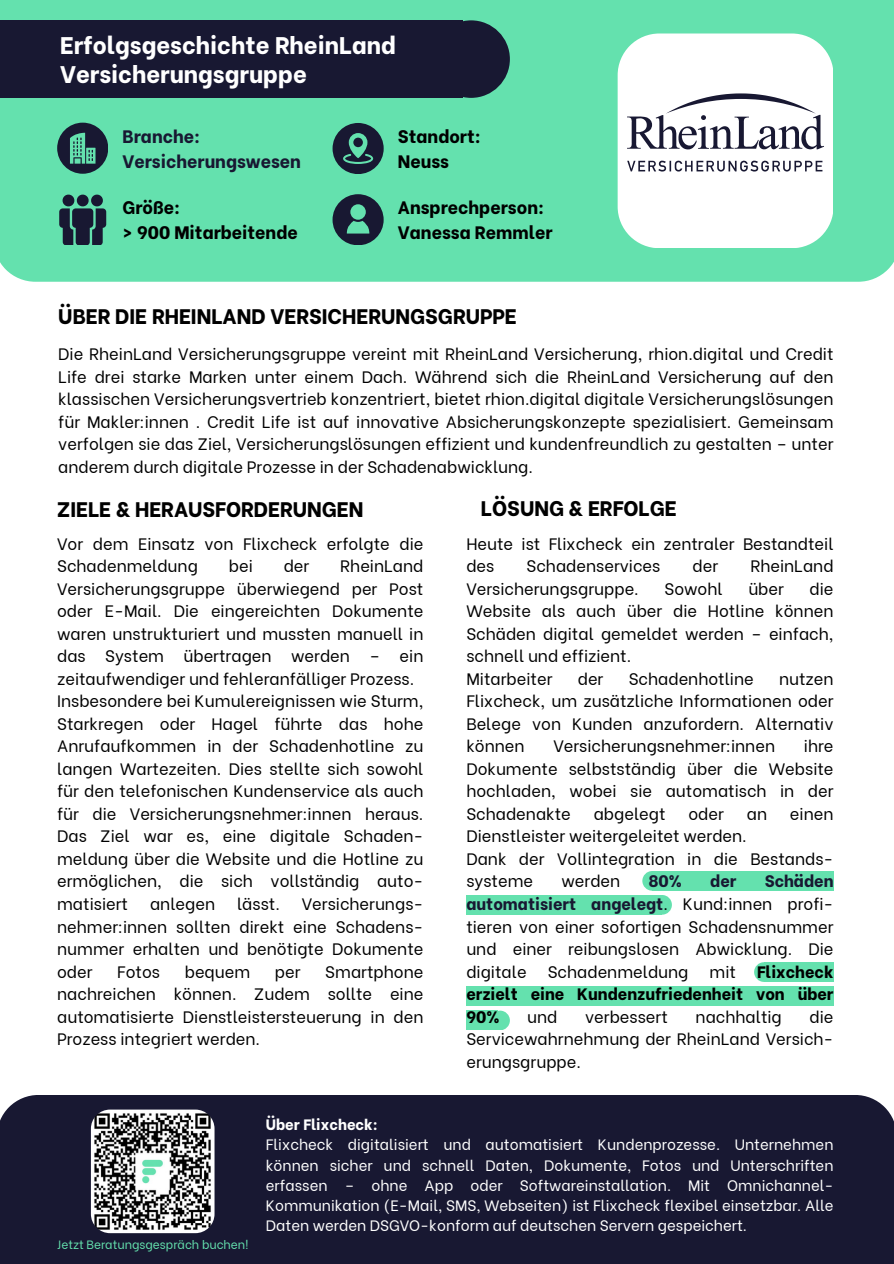
<style>
.page{position:relative;width:894px;height:1264px;background:#fff}
.page>*{position:absolute;margin:0;border:0;box-sizing:border-box;transform-origin:0 0}
.t1{font:800 24px/29.2px "Be Vietnam";color:#fff}
.t2{font:800 21px "Be Vietnam";color:#000}
.t3{font:800 18px/25.2px "Be Vietnam";color:#000}
.t4{font:800 18px/25.2px "Be Vietnam";color:#181832}
.t5{font:16.5px/22.5px "Be Vietnam";color:#000;text-align:justify}
.t6{font:800 16.5px/22.5px "Be Vietnam";color:#000;text-align:justify}
.t7{font:800 16.5px "Be Vietnam";color:#181832}
.t8{font:15px/20.2px "Be Vietnam";color:#fff}
.t9{font:12px "Be Vietnam";color:#64e1ae}
.s1{font-weight:800;color:#181832}
.s2{font-weight:800}
</style>
<div class="page">
<div style="left:0;top:0;width:893px;height:282px;background:#64e1ae"></div>
<div style="left:0;top:20px;width:462px;height:78px;background:#181832"></div>
<div style="left:432px;top:20px;width:77px;height:78px;background:#181832;border-radius:50%"></div>
<svg style="left:57px;top:123px;width:51px;height:50px;background:#366863"></svg>
<svg style="left:332px;top:194px;width:51px;height:51px;background:#346360"></svg>
<svg style="left:332px;top:123px;width:51px;height:51px;background:#325e5d"></svg>
<svg style="left:59px;top:195px;width:47px;height:50px;background:#2c4e53"></svg>
<svg style="left:617px;top:33px;width:216px;height:215px"></svg>
<svg style="left:627px;top:161px;width:195px;height:10px"></svg>
<svg style="left:627px;top:93px;width:196px;height:56px"></svg>
<div style="left:466px;top:895px;width:196px;height:19px;background:#64e1ae"></div>
<div style="left:652px;top:895px;width:19px;height:19px;background:#64e1ae;border-radius:50%"></div>
<div style="left:652px;top:871px;width:181px;height:19px;background:#64e1ae"></div>
<div style="left:642px;top:871px;width:20px;height:19px;background:#64e1ae;border-radius:50%"></div>
<div style="left:763px;top:962px;width:70px;height:19px;background:#64e1ae"></div>
<div style="left:753px;top:962px;width:20px;height:19px;background:#64e1ae;border-radius:50%"></div>
<div style="left:466px;top:986px;width:367px;height:20px;background:#64e1ae"></div>
<div style="left:466px;top:1010px;width:31px;height:20px;background:#64e1ae"></div>
<div style="left:490px;top:1010px;width:19px;height:20px;background:#64e1ae;border-radius:50%"></div>
<div style="left:0;top:1095px;width:893px;height:168px;background:#181832"></div>
<img style="left:91px;top:1109px;width:123px;height:124px">
<h1 class="t1" style="left:60px;top:28px;width:337px">Erfolgsgeschichte RheinLand<br>Versicherungsgruppe</h1>
<p class="t4" style="left:122px;top:122px;width:180px">Branche:<br>Versicherungswesen</p>
<h3 class="t3" style="left:122px;top:193px;width:177px">Größe:<br>&gt; 900 Mitarbeitende</h3>
<p class="t3" style="left:398px;top:122px;width:84px">Standort:<br>Neuss</p>
<h3 class="t3" style="left:398px;top:193px;width:156px">Ansprechperson:<br>Vanessa Remmler</h3>
<h3 class="t2" style="left:58px;top:298px;width:460px">ÜBER DIE RHEINLAND VERSICHERUNGSGRUPPE</h3>
<p class="t5" style="left:58px;top:341px;width:776px">Die RheinLand Versicherungsgruppe vereint mit RheinLand Versicherung, rhion.digital und Credit Life drei starke Marken unter einem Dach. Während sich die RheinLand Versicherung auf den klassischen Versicherungsvertrieb konzentriert, bietet rhion.digital digitale Versicherungslösungen für Makler:innen . Credit Life ist auf innovative Absicherungskonzepte spezialisiert. Gemeinsam verfolgen sie das Ziel, Versicherungslösungen effizient und kundenfreundlich zu gestalten – unter anderem durch digitale Prozesse in der Schadenabwicklung.</p>
<p class="t2" style="left:57px;top:492px;width:308px">ZIELE &amp; HERAUSFORDERUNGEN</p>
<h3 class="t5" style="left:57px;top:531px;width:367px">Vor dem Einsatz von Flixcheck erfolgte die<br>Schadenmeldung</h3>
<h3 class="t5" style="left:57px;top:553px;width:367px;text-align:left;text-indent:283px">RheinLand Versicherungsgruppe überwiegend per Post oder E-Mail. Die eingereichten Dokumente waren unstrukturiert und mussten manuell in das System übertragen werden – ein zeitaufwendiger und fehleranfälliger Prozess.<br>Insbesondere bei Kumulereignissen wie Sturm, Starkregen oder Hagel führte das hohe Anrufaufkommen in der Schadenhotline zu langen Wartezeiten. Dies stellte sich sowohl für den telefonischen Kundenservice als auch für die Versicherungsnehmer:innen heraus.<br>Das Ziel war es, eine digitale Schaden&shy;meldung über die Website und die Hotline zu ermöglichen, die sich vollständig auto&shy;matisiert</h3>
<h3 class="t5" style="left:229px;top:553px;width:25px">bei</h3>
<h3 class="t5" style="left:283px;top:553px;width:27px">der</h3>
<h3 class="t5" style="left:150px;top:891px;width:67px">anlegen</h3>
<h3 class="t5" style="left:237px;top:891px;width:44px">lässt.</h3>
<h3 class="t5" style="left:57px;top:891px;width:367px;text-indent:244px">Versicherungs&shy;nehmer:innen sollten direkt eine Schadens&shy;nummer erhalten und benötigte Dokumente oder</h3>
<h3 class="t5" style="left:117px;top:958px;width:44px">Fotos</h3>
<h3 class="t5" style="left:185px;top:958px;width:67px">bequem</h3>
<h3 class="t5" style="left:275px;top:958px;width:27px">per</h3>
<h3 class="t5" style="left:57px;top:958px;width:367px;text-indent:268px">Smartphone nachreichen können. Zudem sollte eine automatisierte Dienstleistersteuerung in den Prozess integriert werden.</h3>
<p class="t2" style="left:480px;top:491px;width:197px">LÖSUNG &amp; ERFOLGE</p>
<h2 class="t5" style="left:466px;top:531px;width:368px">Heute ist Flixcheck ein zentraler Bestandteil des</h2>
<h2 class="t5" style="left:526px;top:553px;width:135px">Schadenservices</h2>
<h2 class="t5" style="left:692px;top:553px;width:27px">der</h2>
<h2 class="t5" style="left:750px;top:553px;width:85px">RheinLand</h2>
<h2 class="t5" style="left:466px;top:576px;width:174px">Versicherungsgruppe.</h2>
<h2 class="t5" style="left:664px;top:576px;width:60px">Sowohl</h2>
<h2 class="t5" style="left:748px;top:576px;width:37px">über</h2>
<h2 class="t5" style="left:466px;top:576px;width:368px;text-align:left;text-indent:343px">die<br>Website als auch über die Hotline können<br>Schäden digital gemeldet werden – einfach, schnell und effizient.<br>Mitarbeiter</h2>
<h2 class="t5" style="left:577px;top:666px;width:27px">der</h2>
<h2 class="t5" style="left:628px;top:666px;width:126px">Schadenhotline</h2>
<h2 class="t5" style="left:466px;top:666px;width:368px;text-indent:312px">nutzen Flixcheck, um zusätzliche Informationen oder Belege von Kunden anzufordern. Alternativ können</h2>
<h2 class="t5" style="left:466px;top:733px;width:368px;text-indent:337px">ihre Dokumente selbstständig über die Website hochladen, wobei sie automatisch in der Schadenakte</h2>
<h2 class="t5" style="left:553px;top:733px;width:223px">Versicherungsnehmer:innen</h2>
<h2 class="t5" style="left:593px;top:801px;width:73px">abgelegt</h2>
<h2 class="t5" style="left:688px;top:801px;width:37px">oder</h2>
<h2 class="t5" style="left:746px;top:801px;width:22px">an</h2>
<h2 class="t5" style="left:789px;top:801px;width:45px">einen</h2>
<h2 class="t5" style="left:466px;top:823px;width:368px;text-align:left">Dienstleister weitergeleitet werden.<br>Dank der Vollintegration in die Bestands&shy;systeme</h2>
<h2 class="t5" style="left:466px;top:868px;width:368px;text-indent:298px"><span class="s1">Schäden automatisiert angelegt</span>. Kund:innen profi&shy;tieren von einer sofortigen Schadensnummer und einer reibungslosen Abwicklung. Die digitale</h2>
<h2 class="t5" style="left:561px;top:868px;width:60px">werden</h2>
<h2 class="t7" style="left:648px;top:867px;width:35px">80%</h2>
<h2 class="t7" style="left:710px;top:867px;width:28px">der</h2>
<h2 class="t6" style="left:466px;top:958px;width:368px;text-indent:291px">Flixcheck erzielt eine Kundenzufriedenheit von über 90%</h2>
<h2 class="t5" style="left:547px;top:958px;width:142px">Schadenmeldung</h2>
<h2 class="t5" style="left:709px;top:958px;width:28px">mit</h2>
<h2 class="t5" style="left:466px;top:1003px;width:368px;text-indent:343px">die Servicewahrnehmung der RheinLand Versich&shy;erungsgruppe.</h2>
<h2 class="t5" style="left:527px;top:1003px;width:32px">und</h2>
<h2 class="t5" style="left:585px;top:1003px;width:84px">verbessert</h2>
<h2 class="t5" style="left:695px;top:1003px;width:88px">nachhaltig</h2>
<h2 class="t9" style="left:57px;top:1234px;width:192px">Jetzt Beratungsgespräch buchen!</h2>
<h2 class="t8" style="left:266px;top:1112px;width:569px"><span class="s2">Über Flixcheck:<br></span>Flixcheck digitalisiert und automatisiert Kundenprozesse. Unternehmen können sicher und schnell Daten, Dokumente, Fotos und Unterschriften erfassen – ohne App oder Softwareinstallation. Mit Omnichannel-Kommunikation (E-Mail, SMS, Webseiten) ist Flixcheck flexibel einsetzbar. Alle Daten werden DSGVO-konform auf deutschen Servern gespeichert.</h2>
</div>
